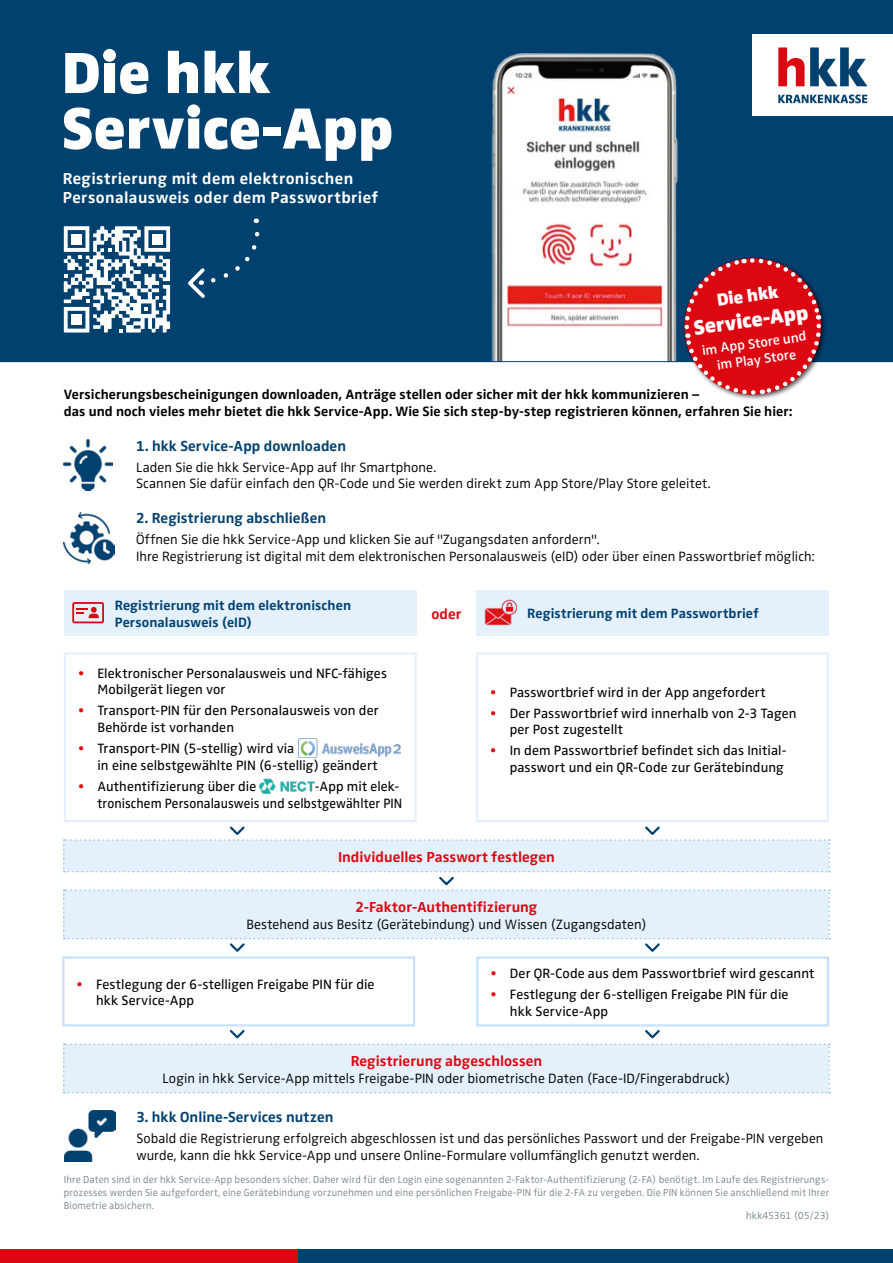
<style>
.page{position:relative;width:893px;height:1263px;background:#fff}
.page>*{position:absolute;margin:0;border:0;box-sizing:border-box;transform-origin:0 0}
.t1{font:900 60px/55.5px "Zwo Pro";color:#fff}
.t2{font:900 21px "Zwo Pro";color:#fff}
.t3{font:900 18px "Zwo Pro";color:#fff}
.t4{font:700 16.5px/19.5px "Zwo Pro";letter-spacing:.025em;color:#fff}
.t5{font:700 15px "Zwo Pro";letter-spacing:.005em;color:#db0812}
.t6{font:700 15px "Zwo Pro";letter-spacing:.005em;color:#004170}
.t7{font:13.95px/16.8px "Zwo Pro";letter-spacing:.005em;color:#000}
.t8{font:300 13.95px/16.8px "Zwo";letter-spacing:.005em;color:#000}
.t9{font:700 13.95px/17.2px "Zwo Pro";letter-spacing:.005em;color:#000}
.t10{font:300 13.95px "Zwo Pro";letter-spacing:.005em;color:#000}
.t11{font:700 13.95px/17.2px "Zwo Pro";letter-spacing:.005em;color:#004170}
.t12{font:600 13.95px/16.8px "Zwo Pro";color:#fff;text-align:center}
.t13{font:300 10.5px/12.6px "Zwo";letter-spacing:.015em;color:#7a8891;text-align:justify}
.t14{font:300 10.5px "Zwo Pro";letter-spacing:-.02em;color:#7a8891}
.s1{font-family:"Zwo";font-weight:700;color:#db0812}
</style>
<div class="page">
<div style="left:64px;top:652px;width:353px;height:170px;border:2px solid #e4f0fb"></div>
<div style="left:298px;top:1249px;width:595px;height:14px;background:#004170"></div>
<div style="left:0;top:1249px;width:298px;height:14px;background:#db0812"></div>
<div style="left:0;top:0;width:893px;height:361px;background:#004170"></div>
<div style="left:476px;top:590px;width:353px;height:45px;background:#e4f0fb"></div>
<img style="left:485px;top:600px;width:32px;height:25px">
<div style="left:64px;top:590px;width:353px;height:45px;background:#e4f0fb"></div>
<svg style="left:72px;top:602px;width:32px;height:21px"></svg>
<div style="left:476px;top:652px;width:353px;height:170px;border:2px solid #e4f0fb"></div>
<div style="left:753px;top:35px;width:140px;height:81px;background:#fff"></div>
<svg style="left:778px;top:47px;width:89px;height:39px"></svg>
<svg style="left:778px;top:95px;width:89px;height:8px"></svg>
<svg style="left:188px;top:232px;width:72px;height:66px"></svg>
<img style="left:299px;top:738px;width:101px;height:19px">
<img style="left:259px;top:779px;width:56px;height:15px">
<img style="left:64px;top:512px;width:51px;height:51px">
<img style="left:64px;top:439px;width:49px;height:51px">
<img style="left:491px;top:53px;width:188px;height:308px">
<hr style="left:0;top:361px;width:893px;height:1px;background:#004170">
<div style="left:681px;top:255px;width:147px;height:146px;background:#000;opacity:.7"></div>
<svg style="left:680px;top:255px;width:145px;height:144px"></svg>
<img style="left:64px;top:1110px;width:51px;height:51px">
<svg style="left:64px;top:226px;width:106px;height:107px"></svg>
<div style="left:71px;top:234px;width:11px;height:10px;background:#fff"></div>
<div style="left:152px;top:234px;width:11px;height:10px;background:#fff"></div>
<div style="left:71px;top:314px;width:11px;height:11px;background:#fff"></div>
<div style="left:476px;top:956px;width:353px;height:70px;border:2px solid #c8e1f6"></div>
<div style="left:62px;top:956px;width:353px;height:70px;border:2px solid #c8e1f6"></div>
<svg style="left:63px;top:826px;width:767px;height:126px"></svg>
<svg style="left:63px;top:1030px;width:767px;height:63px"></svg>
<h1 class="t1" style="left:61px;top:41px;width:333px">Die hkk<br>Service-App</h1>
<p class="t4" style="left:63px;top:167px;width:317px">Registrierung mit dem elektronischen<br>Personalausweis oder dem Passwortbrief</p>
<p class="t3" style="left:715px;top:286px;width:63px;rotate:-8deg">Die hkk</p>
<h2 class="t2" style="left:691px;top:312px;width:117px;rotate:-8deg">Service-App</h2>
<p class="t12" style="left:701px;top:341px;width:107px;rotate:-8deg">im App Store und im Play Store</p>
<p class="t9" style="left:64px;top:385px;width:730px">Versicherungsbescheinigungen downloaden, Anträge stellen oder sicher mit der hkk kommunizieren –<br>das und noch vieles mehr bietet die hkk Service-App. Wie Sie sich step-by-step registrieren können, erfahren Sie hier:</p>
<p class="t6" style="left:136px;top:434px;width:211px">1. hkk Service-App downloaden</p>
<p class="t8" style="left:136px;top:458px;width:576px">Laden Sie die hkk Service-App auf Ihr Smartphone.<br>Scannen Sie dafür einfach den QR-Code und Sie werden direkt zum App Store/Play Store geleitet.</p>
<p class="t6" style="left:136px;top:507px;width:192px">2. Registrierung abschließen</p>
<p class="t8" style="left:136px;top:531px;width:680px">Öffnen Sie die hkk Service-App und klicken Sie auf "Zugangsdaten anfordern".<br>Ihre Registrierung ist digital mit dem elektronischen Personalausweis (eID) oder über einen Passwortbrief möglich:</p>
<p class="t11" style="left:115px;top:595px;width:238px">Registrierung mit dem elektronischen<br>Personalausweis (eID)</p>
<p class="t7" style="left:97px;top:664px;width:291px;text-indent:-19px"><span class="s1">•</span> Elektronischer Personalausweis und NFC-fähiges<br>Mobilgerät liegen vor</p>
<p class="t7" style="left:97px;top:701px;width:283px;text-indent:-19px"><span class="s1">•</span> Transport-PIN für den Personalausweis von der<br>Behörde ist vorhanden</p>
<p class="t7" style="left:97px;top:739px;width:282px;text-indent:-19px"><span class="s1">•</span> Transport-PIN (5-stellig) wird via<br>in eine selbstgewählte PIN (6-stellig) geändert</p>
<p class="t7" style="left:78px;top:777px;width:179px"><span class="s1">•</span> Authentifizierung über die</p>
<p class="t7" style="left:97px;top:777px;width:306px;text-align:right">-App mit elek-<br>tronischem Personalausweis und selbstgewählter PIN</p>
<p class="t5" style="left:431px;top:602px;width:32px">oder</p>
<p class="t11" style="left:527px;top:604px;width:233px">Registrierung mit dem Passwortbrief</p>
<p class="t7" style="left:490px;top:682px;width:277px"><span class="s1">•</span> Passwortbrief wird in der App angefordert</p>
<p class="t7" style="left:510px;top:703px;width:288px;text-indent:-19px"><span class="s1">•</span> Der Passwortbrief wird innerhalb von 2-3 Tagen per Post zugestellt</p>
<p class="t7" style="left:490px;top:741px;width:296px;text-align:right"><span class="s1">•</span> In dem Passwortbrief befindet sich das Initial&shy;passwort und ein QR-Code zur Gerätebindung</p>
<p class="t5" style="left:338px;top:845px;width:218px">Individuelles Passwort festlegen</p>
<p class="t5" style="left:356px;top:895px;width:183px">2-Faktor-Authentifizierung</p>
<p class="t10" style="left:246px;top:913px;width:402px">Bestehend aus Besitz (Gerätebindung) und Wissen (Zugangsdaten)</p>
<p class="t7" style="left:491px;top:964px;width:325px"><span class="s1">•</span> Der QR-Code aus dem Passwortbrief wird gescannt</p>
<p class="t7" style="left:510px;top:985px;width:280px;text-indent:-19px"><span class="s1">•</span> Festlegung der 6-stelligen Freigabe PIN für die hkk Service-App</p>
<p class="t7" style="left:96px;top:974px;width:280px;text-indent:-19px"><span class="s1">•</span> Festlegung der 6-stelligen Freigabe PIN für die hkk Service-App</p>
<p class="t5" style="left:351px;top:1049px;width:193px">Registrierung abgeschlossen</p>
<p class="t10" style="left:163px;top:1067px;width:569px">Login in hkk Service-App mittels Freigabe-PIN oder biometrische Daten (Face-ID/Fingerabdruck)</p>
<p class="t6" style="left:136px;top:1106px;width:199px">3. hkk Online-Services nutzen</p>
<p class="t8" style="left:136px;top:1130px;width:688px">Sobald die Registrierung erfolgreich abgeschlossen ist und das persönliches Passwort und der Freigabe-PIN vergeben wurde, kann die hkk Service-App und unsere Online-Formulare vollumfänglich genutzt werden.</p>
<p class="t13" style="left:64px;top:1173px;width:767px">Ihre Daten sind in der hkk Service-App besonders sicher. Daher wird für den Login eine sogenannten 2-Faktor-Authentifizierung (2-FA) benötigt. Im Laufe des Registrierungs&shy;prozesses werden Sie aufgefordert, eine Gerätebindung vorzunehmen und eine persönlichen Freigabe-PIN für die 2-FA zu vergeben. Die PIN können Sie anschließend mit Ihrer Biometrie absichern.</p>
<p class="t14" style="left:746px;top:1208px;width:85px">hkk45361 (05/23)</p>
</div>
